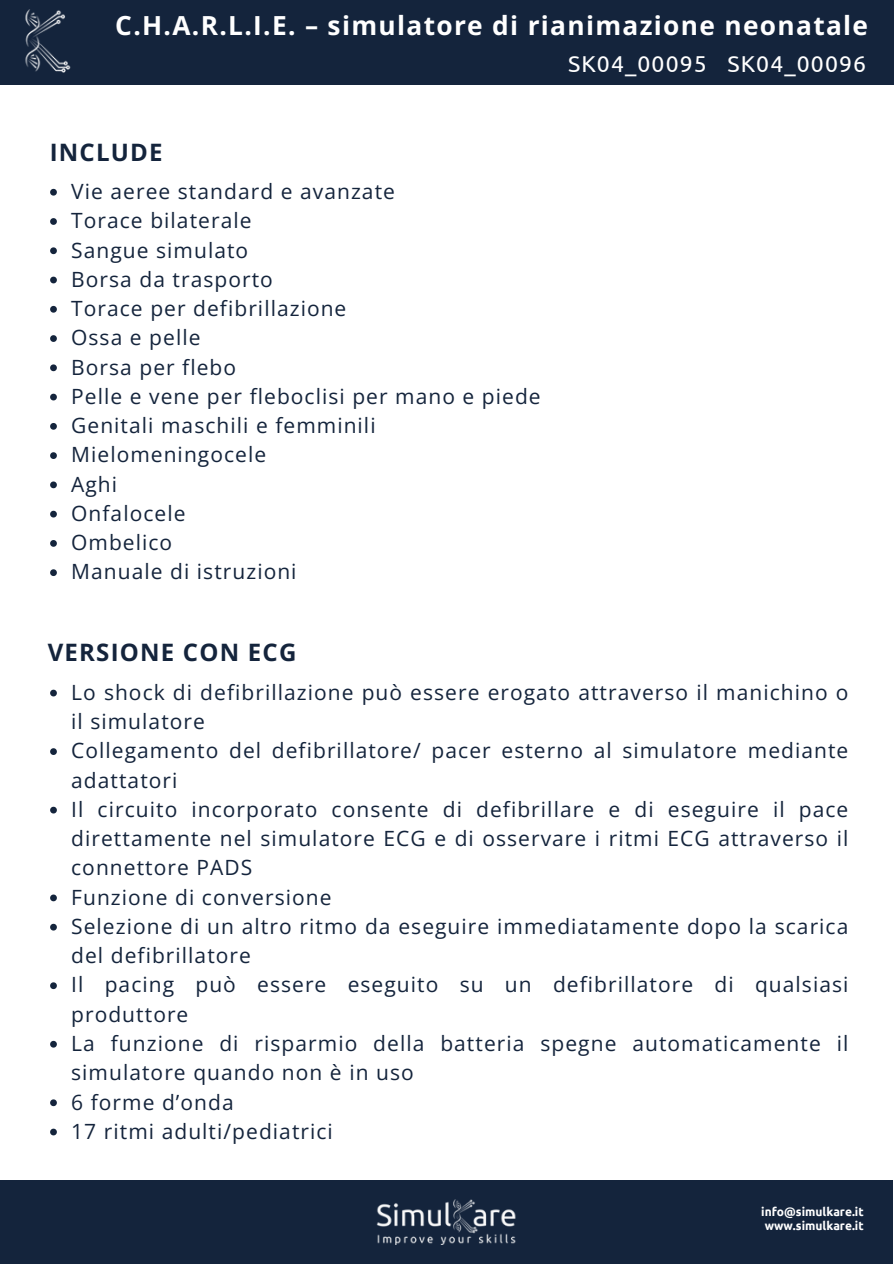
<style>
.page{position:relative;width:894px;height:1264px;background:#fff}
.page>*{position:absolute;margin:0;border:0;box-sizing:border-box;transform-origin:0 0}
.t1{font:700 26.25px "Open Sans";letter-spacing:.05em;color:#fff}
.t2{font:700 24px "Open Sans";letter-spacing:.05em;color:#14243c}
.t3{font:22.95px "Ubuntu";letter-spacing:.05em;color:#fff}
.t4{font:21px/29.2px "Open Sans";letter-spacing:.05em;color:#14243c}
.t5{font:700 12px/13.5px "Ubuntu";color:#fff}
</style>
<div class="page">
<div style="left:0;top:1179px;width:892px;height:84px;background:#14243c"></div>
<img style="left:376px;top:1199px;width:140px;height:45px">
<div style="left:0;top:0;width:892px;height:85px;background:#14243c"></div>
<img style="left:25px;top:10px;width:46px;height:63px">
<svg style="left:50px;top:189px;width:7px;height:7px"></svg>
<svg style="left:50px;top:218px;width:7px;height:7px"></svg>
<svg style="left:50px;top:247px;width:7px;height:7px"></svg>
<svg style="left:50px;top:277px;width:7px;height:6px"></svg>
<svg style="left:50px;top:306px;width:7px;height:7px"></svg>
<svg style="left:50px;top:335px;width:7px;height:7px"></svg>
<svg style="left:50px;top:364px;width:7px;height:7px"></svg>
<svg style="left:50px;top:394px;width:7px;height:6px"></svg>
<svg style="left:50px;top:423px;width:7px;height:7px"></svg>
<svg style="left:50px;top:452px;width:7px;height:7px"></svg>
<svg style="left:50px;top:481px;width:7px;height:7px"></svg>
<svg style="left:50px;top:511px;width:7px;height:6px"></svg>
<svg style="left:50px;top:540px;width:7px;height:7px"></svg>
<svg style="left:50px;top:569px;width:7px;height:7px"></svg>
<svg style="left:50px;top:689px;width:7px;height:7px"></svg>
<svg style="left:50px;top:748px;width:7px;height:7px"></svg>
<svg style="left:50px;top:806px;width:7px;height:7px"></svg>
<svg style="left:50px;top:894px;width:7px;height:7px"></svg>
<svg style="left:50px;top:923px;width:7px;height:7px"></svg>
<svg style="left:50px;top:982px;width:7px;height:7px"></svg>
<svg style="left:50px;top:1040px;width:7px;height:7px"></svg>
<svg style="left:50px;top:1099px;width:7px;height:7px"></svg>
<svg style="left:50px;top:1128px;width:7px;height:7px"></svg>
<p class="t1" style="left:115px;top:7px;width:754px">C.H.A.R.L.I.E. – simulatore di rianimazione neonatale</p>
<h1 class="t2" style="left:50px;top:135px;width:114px">INCLUDE</h1>
<p class="t4" style="left:71px;top:176px;width:325px">Vie aeree standard e avanzate</p>
<p class="t4" style="left:71px;top:205px;width:182px">Torace bilaterale</p>
<p class="t4" style="left:71px;top:235px;width:178px">Sangue simulato</p>
<p class="t4" style="left:71px;top:264px;width:203px">Borsa da trasporto</p>
<p class="t4" style="left:71px;top:293px;width:276px">Torace per defibrillazione</p>
<p class="t4" style="left:71px;top:322px;width:131px">Ossa e pelle</p>
<p class="t4" style="left:71px;top:352px;width:166px">Borsa per flebo</p>
<p class="t4" style="left:71px;top:381px;width:471px">Pelle e vene per fleboclisi per mano e piede</p>
<p class="t4" style="left:71px;top:410px;width:306px">Genitali maschili e femminili</p>
<p class="t4" style="left:71px;top:439px;width:196px">Mielomeningocele</p>
<p class="t4" style="left:71px;top:469px;width:47px">Aghi</p>
<p class="t4" style="left:71px;top:498px;width:116px">Onfalocele</p>
<p class="t4" style="left:71px;top:527px;width:102px">Ombelico</p>
<p class="t4" style="left:71px;top:556px;width:227px">Manuale di istruzioni</p>
<h3 class="t3" style="left:568px;top:51px;width:299px">SK04_00095 SK04_00096</h3>
<h1 class="t2" style="left:48px;top:635px;width:250px">VERSIONE CON ECG</h1>
<p class="t4" style="left:71px;top:677px;width:778px">Lo shock di defibrillazione può essere erogato attraverso il manichino o il simulatore</p>
<p class="t4" style="left:71px;top:735px;width:778px">Collegamento del defibrillatore/ pacer esterno al simulatore mediante adattatori</p>
<p class="t4" style="left:71px;top:794px;width:778px;text-align:justify">Il circuito incorporato consente di defibrillare e di eseguire il pace direttamente nel simulatore ECG e di osservare i ritmi ECG attraverso il connettore PADS</p>
<p class="t4" style="left:71px;top:881px;width:262px">Funzione di conversione</p>
<p class="t4" style="left:71px;top:911px;width:778px">Selezione di un altro ritmo da eseguire immediatamente dopo la scarica del defibrillatore</p>
<p class="t4" style="left:71px;top:969px;width:778px">Il pacing può essere eseguito su un defibrillatore di qualsiasi produttore</p>
<p class="t4" style="left:71px;top:1028px;width:778px">La funzione di risparmio della batteria spegne automaticamente il simulatore quando non è in uso</p>
<p class="t4" style="left:71px;top:1086px;width:164px">6 forme d’onda</p>
<p class="t4" style="left:71px;top:1115px;width:263px">17 ritmi adulti/pediatrici</p>
<h2 class="t5" style="left:761px;top:1205px;width:104px">info@simulkare.it www.simulkare.it</h2>
</div>
